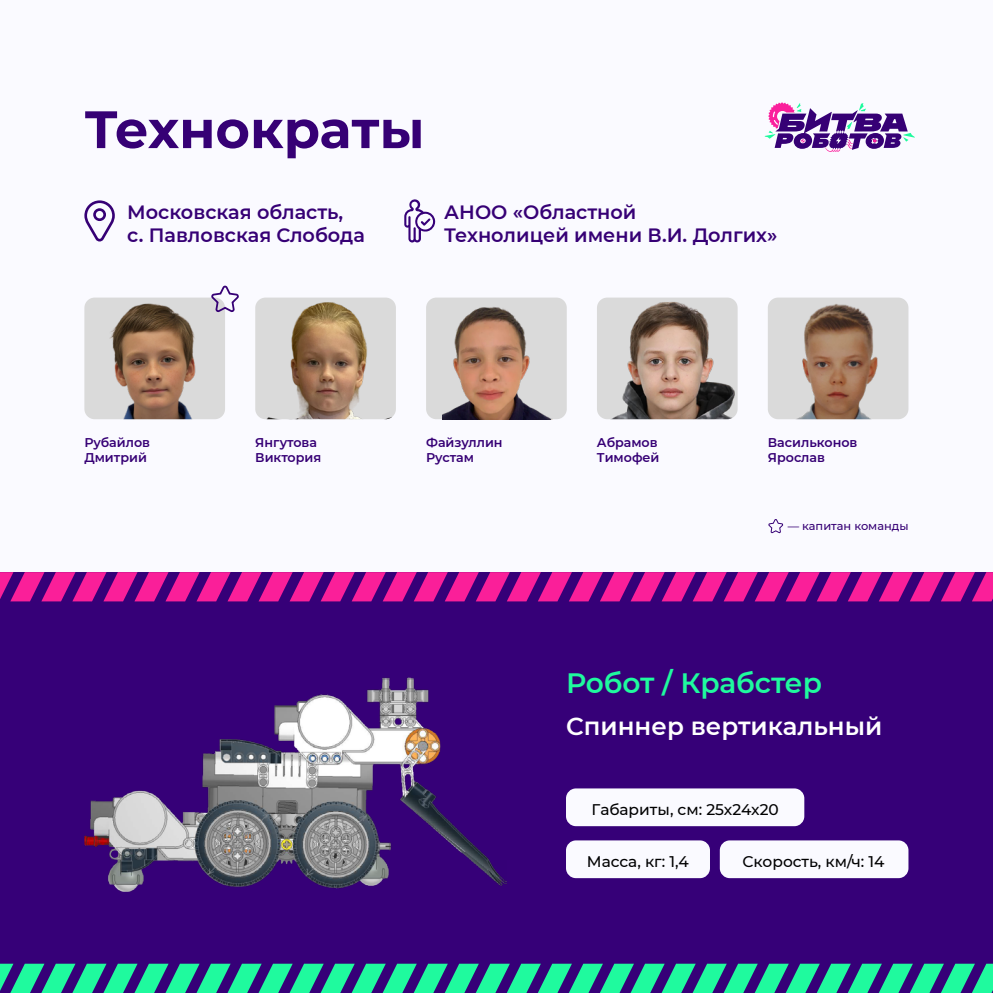
<style>
.page{position:relative;width:993px;height:993px;background:#fff}
.page>*{position:absolute;margin:0;border:0;box-sizing:border-box;transform-origin:0 0}
._01_--_Название_кома{font:700 52.5px "Montserrat";color:#360075}
._03_--_Название_робо{font:600 28px "Montserrat";letter-spacing:-.005em;color:#1ffa9e}
._04_--_Определение_р{font:600 24.5px "Montserrat";color:#fff}
._06_--_Локация{font:600 19.25px/23.1px "Montserrat";color:#360075}
._05_--_Параметры_роб{font:500 15.4px "Montserrat";color:#000}
._02_--_Фамилия_Имя{font:600 12.6px/15.2px "Montserrat";color:#360075}
.t1{font:500 11.38px "Montserrat";color:#360075}
</style>
<div class="page">
<div style="left:0;top:0;width:992px;height:992px;background:#fafaff"></div>
<div style="left:0;top:572px;width:992px;height:420px;background:#360078"></div>
<svg style="left:0;top:572px;width:992px;height:29px"></svg>
<svg style="left:0;top:963px;width:992px;height:29px"></svg>
<svg style="left:764px;top:102px;width:150px;height:50px"></svg>
<svg style="left:768px;top:519px;width:15px;height:15px"></svg>
<svg style="left:84px;top:200px;width:31px;height:42px"></svg>
<svg style="left:404px;top:199px;width:31px;height:44px"></svg>
<img style="left:255px;top:297px;width:141px;height:122px">
<div style="left:767px;top:297px;width:141px;height:122px;background:#dadada;border-radius:10px"></div>
<img style="left:778px;top:297px;width:121px;height:122px">
<img style="left:84px;top:297px;width:141px;height:122px">
<div style="left:426px;top:297px;width:140px;height:122px;background:#dadada;border-radius:10px"></div>
<img style="left:442px;top:297px;width:110px;height:122px">
<img style="left:597px;top:297px;width:140px;height:122px">
<img style="left:84px;top:677px;width:422px;height:213px">
<div style="left:566px;top:788px;width:238px;height:37px;background:#fafaff;border-radius:10px"></div>
<div style="left:566px;top:840px;width:143px;height:37px;background:#fafaff;border-radius:10px"></div>
<div style="left:719px;top:840px;width:189px;height:37px;background:#fafaff;border-radius:10px"></div>
<svg style="left:209px;top:285px;width:30px;height:29px"></svg>
<p class="_01_--_Название_кома" style="left:84px;top:91px;width:341px">Технократы</p>
<p class="_06_--_Локация" style="left:127px;top:199px;width:239px">Московская область,<br>с. Павловская Слобода</p>
<p class="_06_--_Локация" style="left:444px;top:199px;width:334px">АНОО «Областной<br>Технолицей имени В.И. Долгих»</p>
<p class="_02_--_Фамилия_Имя" style="left:84px;top:434px;width:67px">Рубайлов<br>Дмитрий</p>
<p class="_02_--_Фамилия_Имя" style="left:426px;top:434px;width:78px">Файзуллин<br>Рустам</p>
<p class="_02_--_Фамилия_Имя" style="left:767px;top:434px;width:91px">Васильконов<br>Ярослав</p>
<p class="_02_--_Фамилия_Имя" style="left:596px;top:434px;width:64px">Абрамов<br>Тимофей</p>
<p class="_02_--_Фамилия_Имя" style="left:255px;top:434px;width:68px">Янгутова<br>Виктория</p>
<p class="t1" style="left:787px;top:518px;width:122px">— капитан команды</p>
<p class="_03_--_Название_робо" style="left:566px;top:663px;width:257px">Робот / Крабстер</p>
<p class="_04_--_Определение_р" style="left:566px;top:708px;width:317px">Cпиннер вертикальный</p>
<p class="_05_--_Параметры_роб" style="left:591px;top:798px;width:189px">Габариты, см: 25x24x20</p>
<p class="_05_--_Параметры_роб" style="left:586px;top:850px;width:103px">Масса, кг: 1,4</p>
<p class="_05_--_Параметры_роб" style="left:742px;top:850px;width:143px">Скорость, км/ч: 14</p>
</div>
